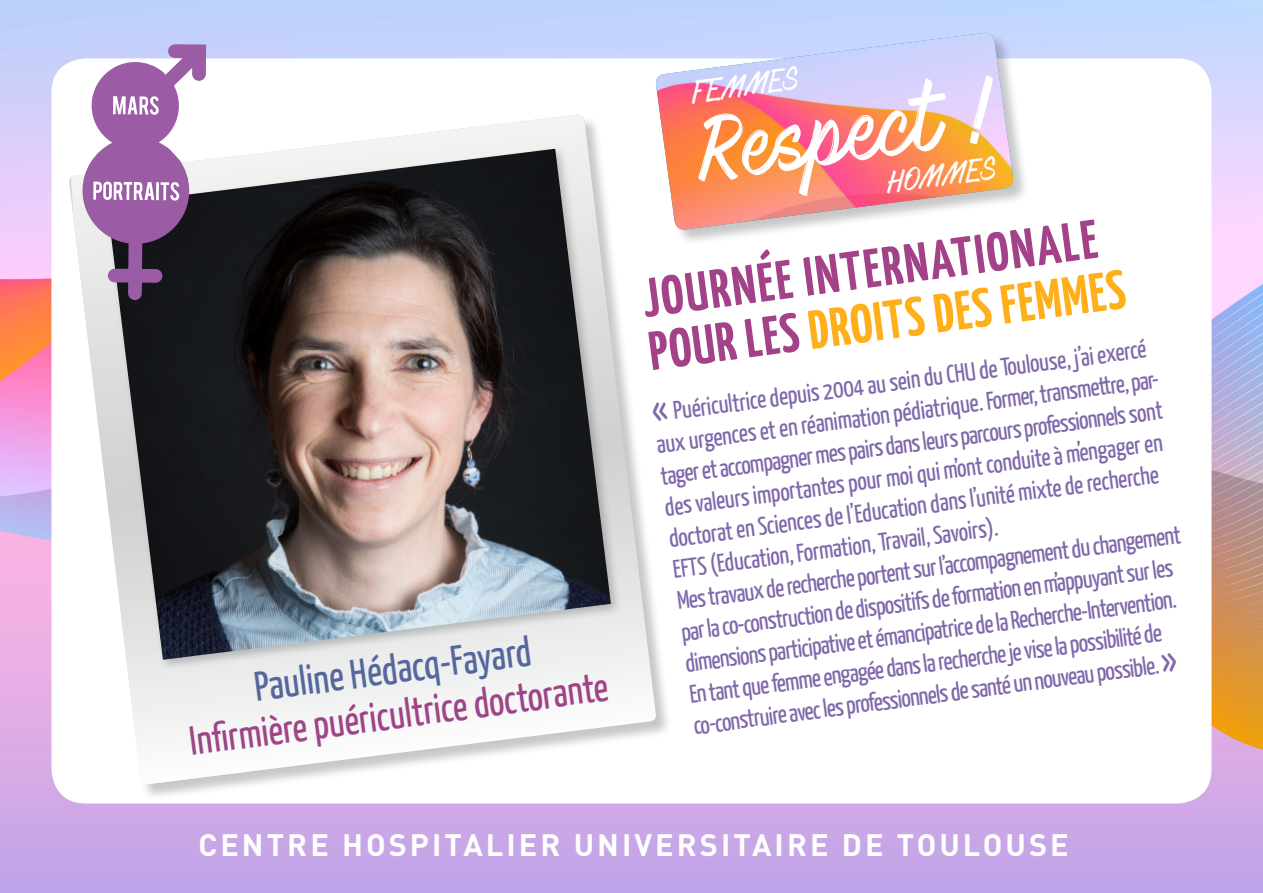
<style>
.page{position:relative;width:1263px;height:893px;background:#fff}
.page>*{position:absolute;margin:0;border:0;box-sizing:border-box;transform-origin:0 0}
.t1{font:80.1px "Mark My Words";color:#fff}
.t2{font:700 54.6px "Yanone Kaffeesatz";color:#ffaf19}
.t3{font:700 54.6px "Yanone Kaffeesatz";color:#a34288}
.t4{font:41.1px "Yanone Kaffeesatz";color:#55679c}
.t5{font:40.5px "Yanone Kaffeesatz";color:#9e4487}
.t6{font:700 30.6px "DIN";letter-spacing:.1em;color:#fff}
.t7{font:28.5px "Mark My Words";color:#fff}
.t8{font:25.35px/31.3px "Yanone Kaffeesatz";color:#8069ab}
.s1{color:#a34288}
</style>
<div class="page">
<img style="left:0;top:0;width:1263px;height:893px">
<div style="left:51px;top:58px;width:1160px;height:745px;background:#fff;border-radius:34px"></div>
<div style="left:70px;top:115px;width:602px;height:686px;background:#231f20;opacity:.25"></div>
<svg style="left:71px;top:114px;width:585px;height:671px"></svg>
<div style="left:104px;top:145px;width:519px;height:527px;background:#231f20;opacity:.25"></div>
<img style="left:107px;top:149px;width:504px;height:511px">
<div style="left:657px;top:33px;width:373px;height:213px;background:#231f20;opacity:.25"></div>
<img style="left:655px;top:33px;width:359px;height:198px">
<svg style="left:82px;top:44px;width:124px;height:256px"></svg>
<svg style="left:652px;top:401px;width:16px;height:21px"></svg>
<p class="t4" style="left:252px;top:661px;width:280px;rotate:-7deg">Pauline Hédacq-Fayard</p>
<p class="t5" style="left:187px;top:715px;width:423px;rotate:-7deg">Infi rmière puéricultrice doctorante</p>
<p class="t7" style="left:689px;top:78px;width:111px;rotate:-8deg">FEMMES</p>
<p class="t1" style="left:691px;top:109px;width:310px;rotate:-8deg">Respect !</p>
<p class="t7" style="left:884px;top:168px;width:114px;rotate:-8deg">HOMMES</p>
<p class="t3" style="left:638px;top:267px;width:460px;rotate:-8deg">JOURNÉE INTERNATIONALE</p>
<p class="t2" style="left:645px;top:321px;width:482px;rotate:-8deg"><span class="s1">POUR LES</span> DROITS DES FEMMES</p>
<p class="t8" style="left:649px;top:399px;width:515px;text-indent:22px;rotate:-8deg">Puéricultrice depuis 2004 au sein du CHU de Toulouse, j’ai exercé aux urgences et en réanimation pédiatrique. Former, transmettre, par&shy;tager et accompagner mes pairs dans leurs parcours professionnels sont des valeurs importantes pour moi qui m’ont conduite à m’engager en doctorat en Sciences de l’Education dans l’unité mixte de recherche EFTS (Education, Formation, Travail, Savoirs).</p>
<p class="t8" style="left:674px;top:587px;width:510px;rotate:-8deg">Mes travaux de recherche portent sur l’accompagnement du changement par la co-construction de dispositifs de formation en m’appuyant sur les dimensions participative et émancipatrice de la Recherche-Intervention.<br>En tant que femme engagée dans la recherche je vise la possibilité de</p>
<p class="t8" style="left:691px;top:711px;width:471px;rotate:-8deg">co-construire avec les professionnels de santé un nouveau possible.</p>
<p class="t6" style="left:198px;top:825px;width:872px">CENTRE HOSPITALIER UNIVERSITAIRE DE TOULOUSE</p>
</div>
